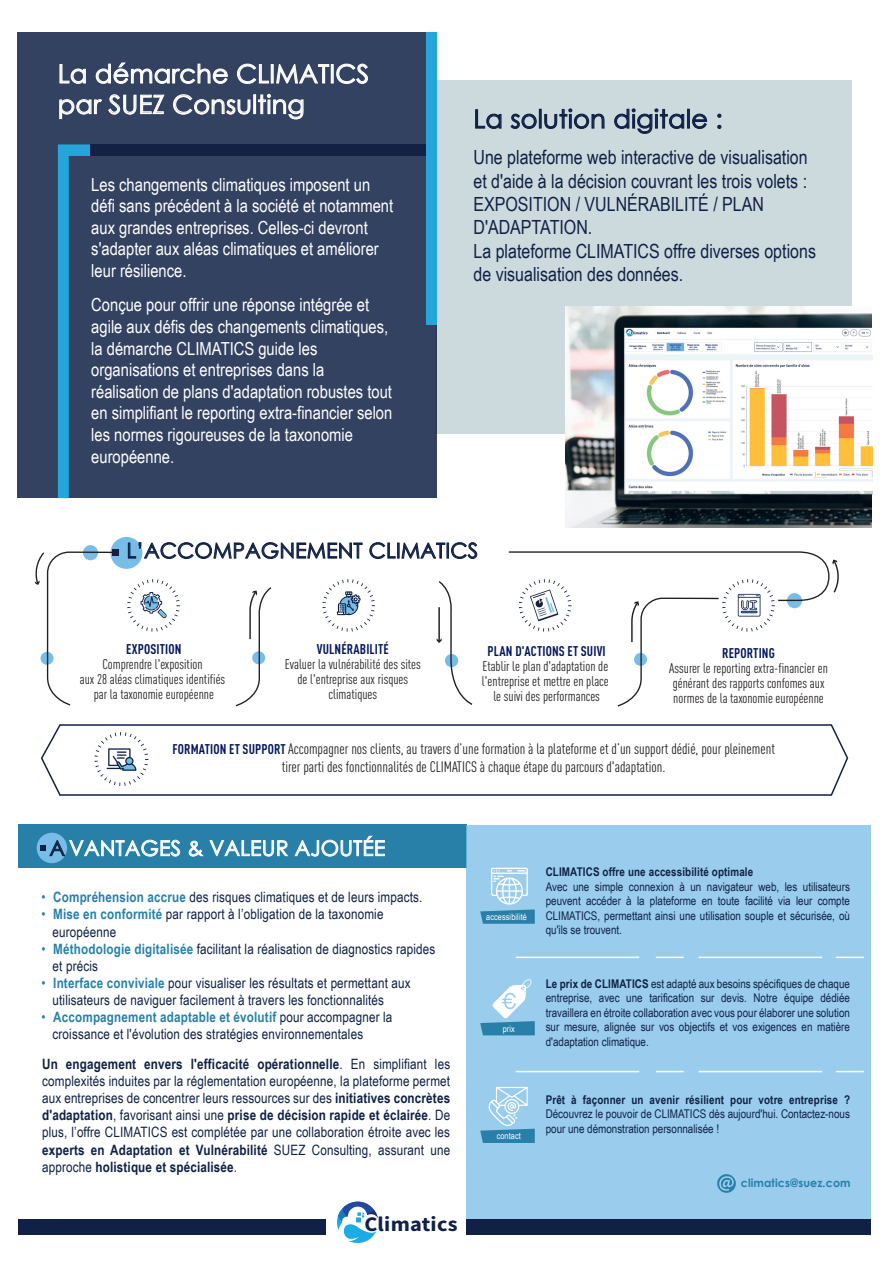
<style>
.page{position:relative;width:893px;height:1263px;background:#fff}
.page>*{position:absolute;margin:0;border:0;box-sizing:border-box;transform-origin:0 0}
.t1{font:25.5px/30.6px "Century Gothic";letter-spacing:.01em;color:#fff}
.t2{font:25.5px "Century Gothic";letter-spacing:.01em;color:#102145}
.t3{font:21px "Century Gothic";letter-spacing:.01em;color:#102145}
.t4{font:21px "Century Gothic";letter-spacing:.01em;color:#fff}
.t5{font:19.5px/23.4px "Arial Narrow";color:#102145}
.t6{font:18px/21.6px "Arial Narrow";color:#fff}
.t7{font:condensed 15px/18px "DIN Pro";color:#231f20;text-align:center}
.t8{font:14.25px/17.1px "Arial Narrow";letter-spacing:.01em;color:#102145}
.t9{font:condensed 13.95px/15px "DIN Pro";color:#231f20;text-align:center}
.t10{font:700 condensed 13.95px "DIN Pro";letter-spacing:.01em;color:#04175c}
.t11{font:12px/14.4px "Arial Narrow";color:#102145;text-align:justify}
.t12{font:700 12px "Arial Narrow";letter-spacing:.01em;color:#102145}
.t13{font:700 11.55px "Century Gothic";letter-spacing:.01em;color:#2880a9}
.t14{font:9px "Arial Narrow";letter-spacing:.01em;color:#fff}
.s1{font-weight:700;font-size:13.95px;color:#04175c}
.s2{color:#102145}
.s3{color:#2880a9}
.s4{font-weight:700;color:#2880a9}
.s5{font-weight:700}
</style>
<div class="page">
<div style="left:436px;top:80px;width:416px;height:354px;background:#ccdade"></div>
<div style="left:18px;top:825px;width:449px;height:43px;background:#2880a9"></div>
<div style="left:18px;top:32px;width:419px;height:466px;background:#344261"></div>
<svg style="left:58px;top:144px;width:32px;height:354px"></svg>
<svg style="left:59px;top:64px;width:27px;height:20px"></svg>
<svg style="left:95px;top:62px;width:133px;height:22px"></svg>
<svg style="left:237px;top:63px;width:32px;height:21px"></svg>
<div style="left:271px;top:64px;width:3px;height:20px;border:1px solid #fff"></div>
<svg style="left:276px;top:64px;width:54px;height:20px"></svg>
<div style="left:331px;top:64px;width:3px;height:20px;border:1px solid #fff"></div>
<svg style="left:336px;top:63px;width:32px;height:21px"></svg>
<svg style="left:59px;top:94px;width:106px;height:26px"></svg>
<svg style="left:173px;top:94px;width:78px;height:21px"></svg>
<div style="left:253px;top:94px;width:3px;height:20px;border:1px solid #fff"></div>
<svg style="left:258px;top:93px;width:46px;height:27px"></svg>
<svg style="left:475px;top:109px;width:27px;height:20px"></svg>
<svg style="left:510px;top:113px;width:27px;height:16px"></svg>
<div style="left:539px;top:109px;width:3px;height:20px;border:1px solid #102145"></div>
<svg style="left:544px;top:108px;width:61px;height:21px"></svg>
<svg style="left:614px;top:108px;width:71px;height:26px"></svg>
<div style="left:687px;top:109px;width:3px;height:20px;border:1px solid #102145"></div>
<svg style="left:692px;top:113px;width:16px;height:16px"></svg>
<svg style="left:717px;top:113px;width:5px;height:16px"></svg>
<div style="left:467px;top:825px;width:404px;height:394px;background:#99cced"></div>
<svg style="left:480px;top:868px;width:55px;height:56px"></svg>
<hr style="left:516px;top:957px;width:123px;height:1px;background:#fff">
<svg style="left:656px;top:957px;width:28px;height:1px"></svg>
<hr style="left:699px;top:957px;width:123px;height:1px;background:#fff">
<svg style="left:836px;top:957px;width:28px;height:1px"></svg>
<hr style="left:516px;top:1071px;width:123px;height:1px;background:#fff">
<svg style="left:656px;top:1071px;width:28px;height:1px"></svg>
<hr style="left:699px;top:1071px;width:123px;height:1px;background:#fff">
<svg style="left:836px;top:1071px;width:28px;height:1px"></svg>
<svg style="left:480px;top:979px;width:55px;height:56px"></svg>
<div style="left:467px;top:1219px;width:404px;height:15px;background:#102145"></div>
<div style="left:18px;top:1219px;width:308px;height:15px;background:#102145"></div>
<svg style="left:480px;top:1087px;width:55px;height:56px"></svg>
<div style="left:37px;top:833px;width:30px;height:30px;background:#78bce8;border-radius:50%"></div>
<svg style="left:189px;top:841px;width:14px;height:15px"></svg>
<svg style="left:210px;top:840px;width:78px;height:16px"></svg>
<svg style="left:295px;top:836px;width:90px;height:20px"></svg>
<svg style="left:40px;top:840px;width:140px;height:16px"></svg>
<svg style="left:717px;top:1174px;width:19px;height:19px"></svg>
<div style="left:90px;top:144px;width:339px;height:12px;background:#152144"></div>
<img style="left:566px;top:306px;width:305px;height:221px">
<div style="left:426px;top:32px;width:11px;height:292px;background:#24a6da"></div>
<div style="left:110px;top:537px;width:32px;height:32px;background:#78bce8;border-radius:50%"></div>
<svg style="left:128px;top:542px;width:234px;height:17px"></svg>
<svg style="left:369px;top:542px;width:108px;height:17px"></svg>
<div style="left:83px;top:545px;width:15px;height:15px;background:#78bce8;border-radius:50%"></div>
<svg style="left:235px;top:587px;width:37px;height:120px"></svg>
<svg style="left:35px;top:550px;width:83px;height:156px"></svg>
<div style="left:127px;top:579px;width:53px;height:53px;border:3px dashed #102145;border-radius:50%"></div>
<svg style="left:141px;top:592px;width:26px;height:26px"></svg>
<svg style="left:437px;top:581px;width:36px;height:124px"></svg>
<div style="left:322px;top:579px;width:53px;height:53px;border:3px dashed #102145;border-radius:50%"></div>
<svg style="left:337px;top:591px;width:24px;height:24px"></svg>
<svg style="left:40px;top:724px;width:809px;height:72px"></svg>
<div style="left:95px;top:732px;width:53px;height:54px;border:3px dashed #102145;border-radius:50%"></div>
<svg style="left:107px;top:748px;width:29px;height:23px"></svg>
<svg style="left:508px;top:551px;width:331px;height:156px"></svg>
<svg style="left:337px;top:1201px;width:41px;height:42px"></svg>
<h1 class="t1" style="left:58px;top:58px;width:313px">La démarche CLIMATICS par SUEZ Consulting</h1>
<p class="t6" style="left:91px;top:173px;width:303px">Les changements climatiques imposent un défi sans précédent à la société et notamment aux grandes entreprises. Celles-ci devront s'adapter aux aléas climatiques et améliorer leur résilience.</p>
<p class="t6" style="left:91px;top:293px;width:303px">Conçue pour offrir une réponse intégrée et agile aux défis des changements climatiques, la démarche CLIMATICS guide les organisations et entreprises dans la réalisation de plans d'adaptation robustes tout en simplifiant le reporting extra-financier selon les normes rigoureuses de la taxonomie européenne.</p>
<h1 class="t2" style="left:473px;top:101px;width:251px">La solution digitale :</h1>
<h3 class="t5" style="left:473px;top:145px;width:344px">Une plateforme web interactive de visualisation et d'aide à la décision couvrant les trois volets :<br>EXPOSITION / VULNÉRABILITÉ / PLAN D'ADAPTATION.<br>La plateforme CLIMATICS offre diverses options de visualisation des données.</h3>
<h2 class="t3" style="left:127px;top:536px;width:353px">L’ACCOMPAGNEMENT CLIMATICS</h2>
<p class="t10" style="left:126px;top:638px;width:57px">EXPOSITION</p>
<p class="t9" style="left:80px;top:655px;width:147px">Comprendre l'exposition<br>aux 28 aléas climatiques identifiés par la taxonomie européenne</p>
<p class="t10" style="left:317px;top:639px;width:74px">VULNÉRABILITÉ</p>
<p class="t9" style="left:285px;top:656px;width:137px">Evaluer la vulnérabilité des sites de l'entreprise aux risques climatiques</p>
<p class="t10" style="left:488px;top:641px;width:120px">PLAN D'ACTIONS ET SUIVI</p>
<p class="t9" style="left:482px;top:658px;width:128px">Etablir le plan d'adaptation de l'entreprise et mettre en place le suivi des performances</p>
<p class="t10" style="left:722px;top:643px;width:54px">REPORTING</p>
<p class="t9" style="left:669px;top:660px;width:160px;text-align:left">Assurer le reporting extra-financier en générant des rapports confomes aux normes de la taxonomie européenne</p>
<p class="t7" style="left:172px;top:738px;width:604px"><span class="s1">FORMATION ET SUPPORT</span> Accompagner nos clients, au travers d’une formation à la plateforme et d’un support dédié, pour pleinement tirer parti des fonctionnalités de CLIMATICS à chaque étape du parcours d'adaptation.</p>
<h2 class="t4" style="left:49px;top:833px;width:337px"><span class="s2">A</span> VANTAGES &amp; VALEUR AJOUTÉE</h2>
<p class="t8" style="left:42px;top:888px;width:382px"><span class="s3">•</span> <span class="s4">Compréhension accrue</span> des risques climatiques et de leurs impacts.</p>
<p class="t8" style="left:53px;top:905px;width:332px;text-indent:-11px"><span class="s3">•</span> <span class="s4">Mise en conformité</span> par rapport à l’obligation de la taxonomie européenne</p>
<p class="t8" style="left:53px;top:939px;width:384px;text-indent:-11px"><span class="s3">•</span> <span class="s4">Méthodologie digitalisée</span> facilitant la réalisation de diagnostics rapides et précis</p>
<p class="t8" style="left:53px;top:974px;width:360px;text-indent:-11px"><span class="s3">•</span> <span class="s4">Interface conviviale</span> pour visualiser les résultats et permettant aux utilisateurs de naviguer facilement à travers les fonctionnalités</p>
<p class="t8" style="left:53px;top:1008px;width:341px;text-indent:-11px"><span class="s3">•</span> <span class="s4">Accompagnement adaptable et évolutif</span> pour accompagner la croissance et l'évolution des stratégies environnementales</p>
<p class="t8" style="left:42px;top:1055px;width:410px;text-align:justify"><span class="s5">Un engagement envers l'efficacité opérationnelle</span>. En simplifiant les complexités induites par la réglementation européenne, la plateforme permet aux entreprises de concentrer leurs ressources sur des <span class="s5">initiatives concrètes d'adaptation</span>, favorisant ainsi une <span class="s5">prise de décision rapide et éclairée</span>. De plus, l’offre CLIMATICS est complétée par une collaboration étroite avec les <span class="s5">experts en Adaptation et Vulnérabilité</span> SUEZ Consulting, assurant une approche <span class="s5">holistique et spécialisée</span>.</p>
<p class="t14" style="left:486px;top:910px;width:42px">accessibilité</p>
<p class="t14" style="left:503px;top:1022px;width:14px">prix</p>
<p class="t14" style="left:497px;top:1130px;width:26px">contact</p>
<p class="t12" style="left:546px;top:863px;width:209px">CLIMATICS offre une accessibilité optimale</p>
<p class="t11" style="left:546px;top:879px;width:306px">Avec une simple connexion à un navigateur web, les utilisateurs peuvent accéder à la plateforme en toute facilité via leur compte CLIMATICS, permettant ainsi une utilisation souple et sécurisée, où qu'ils se trouvent.</p>
<p class="t11" style="left:546px;top:976px;width:306px"><span class="s5">Le prix de CLIMATICS</span> est adapté aux besoins spécifiques de chaque entreprise, avec une tarification sur devis. Notre équipe dédiée travaillera en étroite collaboration avec vous pour élaborer une solution sur mesure, alignée sur vos objectifs et vos exigences en matière d'adaptation climatique.</p>
<p class="t12" style="left:546px;top:1090px;width:306px">Prêt à façonner un avenir résilient pour votre entreprise ?</p>
<p class="t11" style="left:546px;top:1106px;width:306px">Découvrez le pouvoir de CLIMATICS dès aujourd'hui. Contactez-nous pour une démonstration personnalisée !</p>
<p class="t13" style="left:741px;top:1174px;width:111px">climatics@suez.com</p>
</div>
